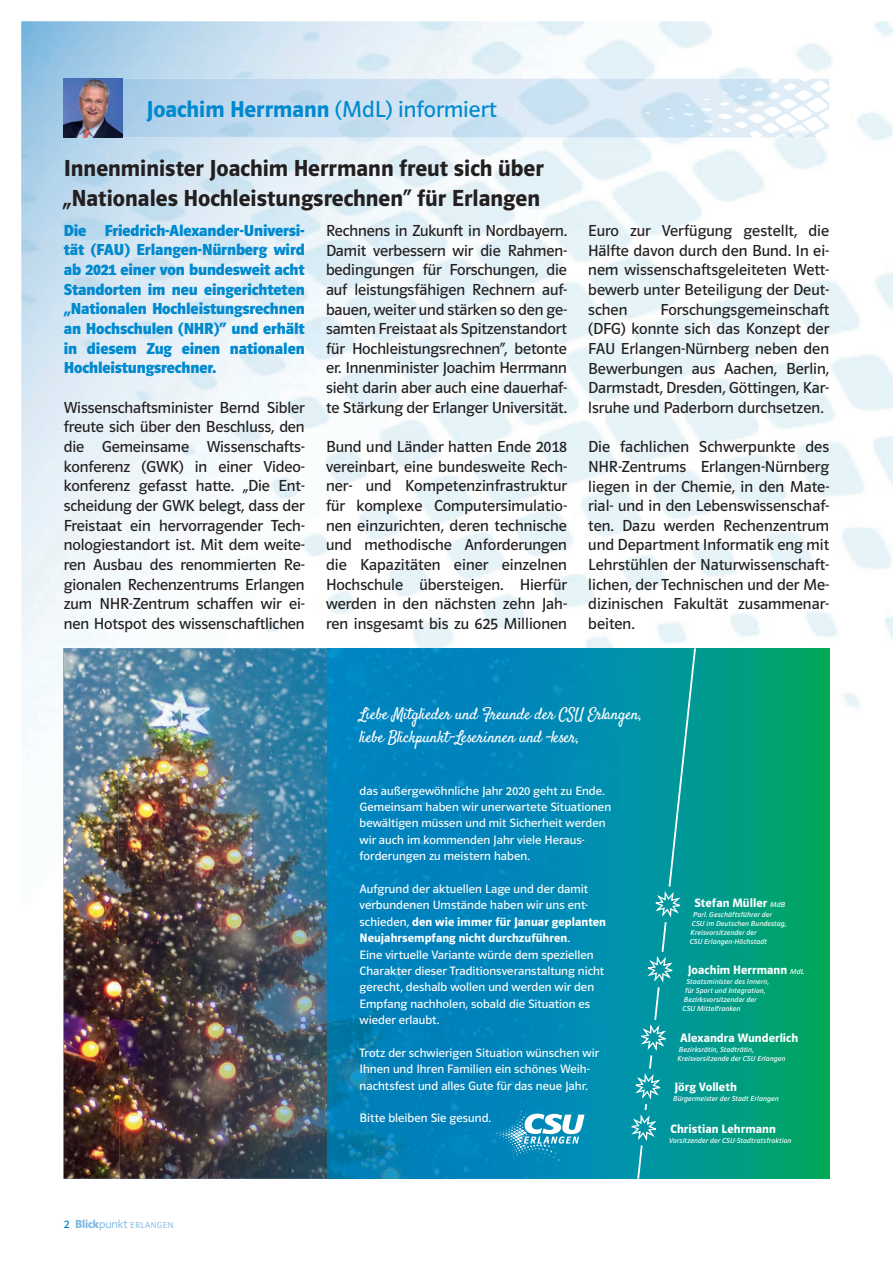
<style>
.page{position:relative;width:893px;height:1263px;background:#fff}
.page>*{position:absolute;margin:0;border:0;box-sizing:border-box;transform-origin:0 0}
.t1{font:600 24px/30px "Polo 22";color:#231f20}
.t2{font:600 23.85px "Polo 22";color:#0089cf}
.t3{font:16.5px/19.6px "Polo 22 Buch";color:#231f20;text-align:justify}
.t4{font:700 16.5px/19.6px "Polo 22";letter-spacing:-.005em;color:#0089cf;text-align:justify}
.t5{font:16.35px/22.6px "Satisfy";letter-spacing:-.01em;color:#fff}
.t6{font:12.6px/16.4px "Polo 22 Buch";letter-spacing:.005em;color:#fff}
.t7{font:600 12.6px/16.4px "Polo 22";letter-spacing:.005em;color:#fff}
.t8{font:9px "Polo 22 Leicht";letter-spacing:.05em;color:#77b6e4}
.t9{font:7.5px/8.9px "Polo 22 Buch Kursiv";letter-spacing:.015em;color:#fff}
.s1{font-family:"Polo 22 Buch";font-weight:400}
.s2{font-family:"Polo 22 Buch";font-size:12px;color:#0089cf}
.s3{font-family:"Polo 22";font-weight:600;font-size:12px}
.s4{font-size:12px}
.s5{font-family:"Polo 22 Buch Kursiv";font-weight:400;font-size:7.5px}
</style>
<div class="page">
<img style="left:21px;top:21px;width:872px;height:1158px">
<div style="left:774px;top:648px;width:55px;height:531px;background:linear-gradient(to right,#00a172,#00a954)"></div>
<img style="left:64px;top:648px;width:710px;height:531px">
<svg style="left:627px;top:648px;width:70px;height:531px"></svg>
<svg style="left:489px;top:1110px;width:95px;height:51px"></svg>
<img style="left:123px;top:79px;width:706px;height:59px">
<img style="left:704px;top:79px;width:125px;height:33px">
<img style="left:64px;top:79px;width:59px;height:59px">
<h2 class="t2" style="left:146px;top:96px;width:352px">Joachim Herrmann <span class="s1">(MdL) informiert</span></h2>
<h1 class="t1" style="left:64px;top:153px;width:482px">Innenminister Joachim Herrmann freut sich über „Nationales Hochleistungsrechnen“ für Erlangen</h1>
<p class="t4" style="left:64px;top:220px;width:242px">Die Friedrich-Alexander-Universi&shy;tät (FAU) Erlangen-Nürnberg wird ab 2021 einer von bundesweit acht Standorten im neu eingerichteten „Nationalen Hochleistungsrechnen an Hochschulen (NHR)“ und erhält in diesem Zug einen nationalen Hochleistungsrechner.</p>
<p class="t3" style="left:64px;top:397px;width:242px">Wissenschaftsminister Bernd Sibler freute sich über den Beschluss, den die Gemeinsame Wissenschafts&shy;konferenz (GWK) in einer Video&shy;konferenz gefasst hatte. „Die Ent&shy;scheidung der GWK belegt, dass der Freistaat ein hervorragender Tech&shy;nologiestandort ist. Mit dem weite&shy;ren Ausbau des renommierten Re&shy;gionalen Rechenzentrums Erlangen zum NHR-Zentrum schaffen wir ei&shy;nen Hotspot des wissenschaftlichen</p>
<p class="t3" style="left:326px;top:221px;width:242px">Rechnens in Zukunft in Nordbayern.<br>Damit verbessern wir die Rahmen&shy;bedingungen für Forschungen, die auf leistungsfähigen Rechnern auf&shy;bauen, weiter und stärken so den ge&shy;samten Freistaat als Spitzenstandort für Hochleistungsrechnen“, betonte er. Innenminister Joachim Herrmann sieht darin aber auch eine dauerhaf&shy;te Stärkung der Erlanger Universität.</p>
<p class="t3" style="left:326px;top:437px;width:242px">Bund und Länder hatten Ende 2018 vereinbart, eine bundesweite Rech&shy;ner- und Kompetenzinfrastruktur für komplexe Computersimulatio&shy;nen einzurichten, deren technische und methodische Anforderungen die Kapazitäten einer einzelnen Hochschule übersteigen. Hierfür werden in den nächsten zehn Jah&shy;ren insgesamt bis zu 625 Millionen</p>
<p class="t3" style="left:588px;top:221px;width:242px">Euro zur Verfügung gestellt, die Hälfte davon durch den Bund. In ei&shy;nem wissenschaftsgeleiteten Wett&shy;bewerb unter Beteiligung der Deut&shy;schen</p>
<p class="t3" style="left:588px;top:299px;width:242px;text-indent:72px">Forschungsgemeinschaft (DFG) konnte sich das Konzept der FAU Erlangen-Nürnberg neben den Bewerbungen aus Aachen, Berlin, Darmstadt, Dresden, Göttingen, Kar&shy;lsruhe und Paderborn durchsetzen.</p>
<p class="t3" style="left:588px;top:437px;width:242px">Die fachlichen Schwerpunkte des NHR-Zentrums Erlangen-Nürnberg liegen in der Chemie, in den Mate&shy;rial- und in den Lebenswissenschaf&shy;ten. Dazu werden Rechenzentrum und Department Informatik eng mit Lehrstühlen der Naturwissenschaft&shy;lichen, der Technischen und der Me&shy;dizinischen Fakultät zusammenar&shy;beiten.</p>
<p class="t8" style="left:64px;top:1220px;width:111px"><span class="s2">2</span> <span class="s3">Blick</span><span class="s4">punkt</span> ERLANGEN</p>
<p class="t5" style="left:360px;top:704px;width:284px">Liebe Mitglieder und Freunde der CSU Erlangen, liebe Blickpunkt-Leserinnen und -leser,</p>
<p class="t6" style="left:360px;top:782px;width:253px">das außergewöhnliche Jahr 2020 geht zu Ende.<br>Gemeinsam haben wir unerwartete Situationen bewältigen müssen und mit Sicherheit werden wir auch im kommenden Jahr viele Heraus&shy;forderungen zu meistern haben.</p>
<p class="t6" style="left:360px;top:881px;width:230px">Aufgrund der aktuellen Lage und der damit verbundenen Umstände haben wir uns ent-</p>
<p class="t7" style="left:360px;top:913px;width:248px"><span class="s1">schieden,</span> den wie immer für Januar geplanten<br>Neujahrsempfang nicht durchzuführen<span class="s1">.</span></p>
<p class="t6" style="left:360px;top:946px;width:246px">Eine virtuelle Variante würde dem speziellen Charakter dieser Traditionsveranstaltung nicht gerecht, deshalb wollen und werden wir den Empfang nachholen, sobald die Situation es wieder erlaubt.</p>
<p class="t6" style="left:360px;top:1044px;width:241px">Trotz der schwierigen Situation wünschen wir<br>Ihnen und Ihren Familien ein schönes Weih&shy;nachtsfest und alles Gute für das neue Jahr.</p>
<p class="t6" style="left:360px;top:1110px;width:133px">Bitte bleiben Sie gesund.</p>
<p class="t7" style="left:694px;top:895px;width:92px">Stefan Müller <span class="s5">MdB</span></p>
<p class="t9" style="left:690px;top:910px;width:98px;text-indent:3px">Parl. Geschäftsführer der<br>CSU im Deutschen Bundestag,<br>Kreisvorsitzender der<br>CSU Erlangen-Höchstadt</p>
<p class="t7" style="left:688px;top:962px;width:118px">Joachim Herrmann <span class="s5">MdL</span></p>
<p class="t9" style="left:686px;top:977px;width:84px">Staatsminister des Innern,</p>
<p class="t9" style="left:685px;top:986px;width:82px">für Sport und Integration,</p>
<p class="t9" style="left:684px;top:995px;width:74px">Bezirksvorsitzender der</p>
<p class="t9" style="left:683px;top:1004px;width:59px">CSU Mittelfranken</p>
<p class="t7" style="left:680px;top:1029px;width:120px">Alexandra Wunderlich</p>
<p class="t9" style="left:678px;top:1045px;width:109px">Bezirksrätin, Stadträtin,<br>Kreisvorsitzende der CSU Erlangen</p>
<p class="t7" style="left:674px;top:1079px;width:64px">Jörg Volleth</p>
<p class="t9" style="left:673px;top:1094px;width:107px">Bürgermeister der Stadt Erlangen</p>
<p class="t7" style="left:670px;top:1120px;width:107px">Christian Lehrmann</p>
<p class="t9" style="left:669px;top:1136px;width:124px">Vorsitzender der CSU-Stadtratsfraktion</p>
</div>
